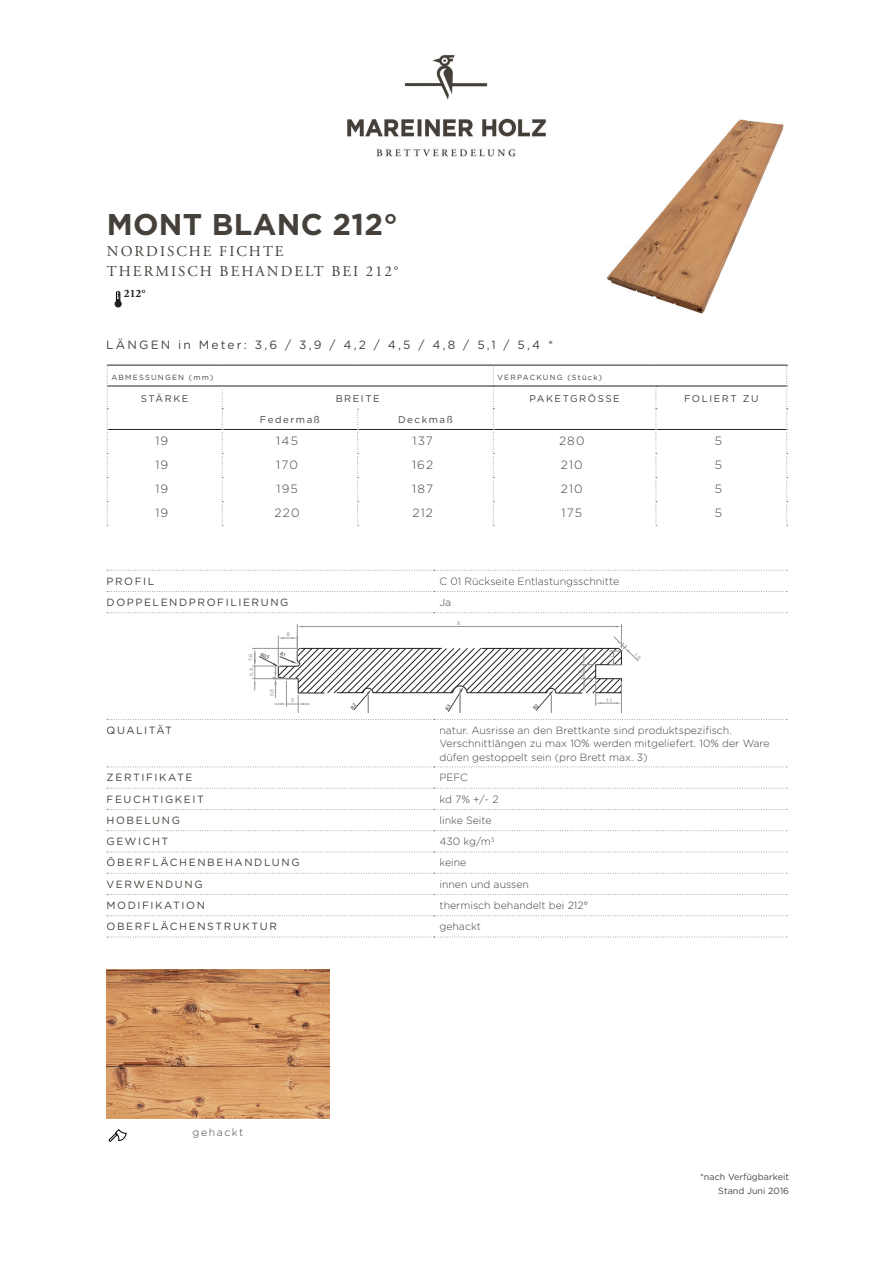
<style>
.page{position:relative;width:893px;height:1263px;background:#fff}
.page>*{position:absolute;margin:0;border:0;box-sizing:border-box;transform-origin:0 0}
.t1{font:700 30px "Gotham";letter-spacing:.01em;color:#45403a}
.t2{font:15px/19.5px "Adobe Garamond Pro";letter-spacing:.135em;color:#45403a}
.t3{font:300 12px "Gotham Rounded";letter-spacing:.1em;color:#45403a}
.t4{font:12px "Gotham Rounded";letter-spacing:.18em;color:#45403a}
.t5{font:700 11.25px "Adobe Garamond Pro";color:#231f20}
.t6{font:300 10.5px/13.5px "Gotham Rounded";color:#45403a}
.t7{font:10.5px "Gotham Rounded";letter-spacing:.15em;color:#45403a}
.t8{font:300 10.5px "Gotham Rounded";letter-spacing:.15em;color:#45403a}
.t9{font:9.75px "Gotham Rounded";letter-spacing:.16em;color:#45403a}
.t10{font:9px/13.5px "Gotham Rounded";color:#49443e;text-align:right}
.t11{font:7.5px "Gotham Rounded";letter-spacing:.16em;color:#45403a}
.t12{font:5.25px "Akzidenz Grotesk BE";color:#8c8e91}
.t13{font:5.25px "Myriad Pro";color:#231f20}
</style>
<div class="page">
<img style="left:347px;top:55px;width:199px;height:102px">
<svg style="left:114px;top:291px;width:8px;height:17px"></svg>
<hr style="left:108px;top:429px;width:114px;height:1px;background:#231f20">
<hr style="left:223px;top:429px;width:134px;height:1px;background:#231f20">
<hr style="left:358px;top:429px;width:135px;height:1px;background:#231f20">
<hr style="left:494px;top:429px;width:161px;height:1px;background:#231f20">
<hr style="left:656px;top:429px;width:130px;height:1px;background:#231f20">
<svg style="left:357px;top:409px;width:2px;height:117px"></svg>
<svg style="left:655px;top:389px;width:2px;height:137px"></svg>
<svg style="left:786px;top:365px;width:2px;height:161px"></svg>
<hr style="left:108px;top:386px;width:114px;height:1px;background:#231f20">
<hr style="left:222px;top:386px;width:136px;height:1px;background:#231f20">
<hr style="left:358px;top:386px;width:135px;height:1px;background:#231f20">
<hr style="left:493px;top:386px;width:163px;height:1px;background:#231f20">
<hr style="left:656px;top:386px;width:130px;height:1px;background:#231f20">
<hr style="left:107px;top:365px;width:115px;height:1px;background:#231f20">
<hr style="left:222px;top:365px;width:136px;height:1px;background:#231f20">
<hr style="left:358px;top:365px;width:135px;height:1px;background:#231f20">
<hr style="left:493px;top:365px;width:163px;height:1px;background:#231f20">
<hr style="left:656px;top:365px;width:131px;height:1px;background:#231f20">
<svg style="left:493px;top:365px;width:1px;height:161px"></svg>
<svg style="left:107px;top:365px;width:1px;height:161px"></svg>
<svg style="left:222px;top:386px;width:1px;height:140px"></svg>
<svg style="left:107px;top:591px;width:680px;height:1px"></svg>
<svg style="left:107px;top:612px;width:680px;height:1px"></svg>
<svg style="left:107px;top:719px;width:680px;height:1px"></svg>
<svg style="left:107px;top:766px;width:680px;height:1px"></svg>
<svg style="left:107px;top:788px;width:680px;height:1px"></svg>
<svg style="left:107px;top:809px;width:680px;height:1px"></svg>
<svg style="left:107px;top:830px;width:680px;height:1px"></svg>
<svg style="left:107px;top:851px;width:680px;height:1px"></svg>
<svg style="left:107px;top:873px;width:680px;height:1px"></svg>
<svg style="left:107px;top:894px;width:680px;height:1px"></svg>
<svg style="left:107px;top:915px;width:680px;height:1px"></svg>
<svg style="left:107px;top:570px;width:680px;height:1px"></svg>
<svg style="left:107px;top:937px;width:680px;height:1px"></svg>
<img style="left:607px;top:119px;width:177px;height:195px">
<img style="left:107px;top:969px;width:222px;height:149px">
<svg style="left:109px;top:1129px;width:18px;height:13px"></svg>
<svg style="left:252px;top:624px;width:387px;height:88px"></svg>
<h1 class="t1" style="left:107px;top:207px;width:293px">MONT BLANC 212°</h1>
<h2 class="t2" style="left:107px;top:242px;width:293px">NORDISCHE FICHTE<br>THERMISCH BEHANDELT BEI 212°</h2>
<p class="t5" style="left:124px;top:287px;width:23px">212°</p>
<p class="t4" style="left:106px;top:337px;width:448px">LÄNGEN in Meter: 3,6 / 3,9 / 4,2 / 4,5 / 4,8 / 5,1 / 5,4 *</p>
<p class="t11" style="left:111px;top:372px;width:103px">ABMESSUNGEN (mm)</p>
<p class="t11" style="left:497px;top:372px;width:106px">VERPACKUNG (Stück)</p>
<p class="t9" style="left:141px;top:392px;width:49px">STÄRKE</p>
<p class="t9" style="left:336px;top:392px;width:46px">BREITE</p>
<p class="t9" style="left:529px;top:392px;width:92px">PAKETGRÖSSE</p>
<p class="t9" style="left:684px;top:392px;width:76px">FOLIERT ZU</p>
<p class="t9" style="left:260px;top:413px;width:62px">Federmaß</p>
<p class="t9" style="left:398px;top:413px;width:56px">Deckmaß</p>
<p class="t3" style="left:155px;top:433px;width:14px">19</p>
<p class="t3" style="left:276px;top:433px;width:23px">145</p>
<p class="t3" style="left:412px;top:433px;width:22px">137</p>
<p class="t3" style="left:559px;top:433px;width:27px">280</p>
<p class="t3" style="left:715px;top:433px;width:9px">5</p>
<p class="t3" style="left:155px;top:457px;width:14px">19</p>
<p class="t3" style="left:276px;top:457px;width:23px">170</p>
<p class="t3" style="left:412px;top:457px;width:23px">162</p>
<p class="t3" style="left:561px;top:457px;width:24px">210</p>
<p class="t3" style="left:715px;top:457px;width:9px">5</p>
<p class="t3" style="left:155px;top:481px;width:14px">19</p>
<p class="t3" style="left:276px;top:481px;width:23px">195</p>
<p class="t3" style="left:412px;top:481px;width:22px">187</p>
<p class="t3" style="left:561px;top:481px;width:24px">210</p>
<p class="t3" style="left:715px;top:481px;width:9px">5</p>
<p class="t3" style="left:155px;top:505px;width:14px">19</p>
<p class="t3" style="left:275px;top:505px;width:27px">220</p>
<p class="t3" style="left:412px;top:505px;width:22px">212</p>
<p class="t3" style="left:562px;top:505px;width:22px">175</p>
<p class="t3" style="left:715px;top:505px;width:9px">5</p>
<p class="t7" style="left:107px;top:574px;width:49px">PROFIL</p>
<p class="t6" style="left:439px;top:574px;width:181px">C 01 Rückseite Entlastungsschnitte</p>
<p class="t7" style="left:107px;top:595px;width:183px">DOPPELENDPROFILIERUNG</p>
<p class="t6" style="left:439px;top:595px;width:13px">Ja</p>
<p class="t12" style="left:287px;top:631px;width:5px">8</p>
<p class="t12" style="left:457px;top:620px;width:5px">X</p>
<p class="t12" style="left:247px;top:661px;width:8px;rotate:-90deg">7,6</p>
<p class="t13" style="left:262px;top:651px;width:11px;rotate:24deg">R0,5</p>
<p class="t12" style="left:608px;top:658px;width:5px;rotate:-90deg">7</p>
<p class="t12" style="left:248px;top:676px;width:9px;rotate:-90deg">5,3</p>
<p class="t12" style="left:269px;top:696px;width:9px;rotate:-90deg">0,5</p>
<p class="t12" style="left:577px;top:673px;width:5px;rotate:-90deg">6</p>
<p class="t12" style="left:291px;top:697px;width:5px">5</p>
<p class="t12" style="left:606px;top:697px;width:8px">11</p>
<p class="t7" style="left:107px;top:723px;width:67px">QUALITÄT</p>
<p class="t6" style="left:439px;top:723px;width:332px">natur. Ausrisse an den Brettkante sind produktspezifisch.<br>Verschnittlängen zu max 10% werden mitgeliefert. 10% der Ware düfen gestoppelt sein (pro Brett max. 3)</p>
<p class="t7" style="left:107px;top:770px;width:88px">ZERTIFIKATE</p>
<p class="t6" style="left:439px;top:770px;width:30px">PEFC</p>
<p class="t7" style="left:107px;top:792px;width:99px">FEUCHTIGKEIT</p>
<p class="t6" style="left:439px;top:792px;width:61px">kd 7% +/- 2</p>
<p class="t7" style="left:107px;top:813px;width:75px">HOBELUNG</p>
<p class="t6" style="left:439px;top:813px;width:54px">linke Seite</p>
<p class="t7" style="left:107px;top:834px;width:63px">GEWICHT</p>
<p class="t6" style="left:439px;top:834px;width:56px">430 kg/m<sup>3</sup></p>
<p class="t7" style="left:107px;top:855px;width:195px">ÖBERFLÄCHENBEHANDLUNG</p>
<p class="t6" style="left:439px;top:855px;width:28px">keine</p>
<p class="t7" style="left:107px;top:877px;width:98px">VERWENDUNG</p>
<p class="t6" style="left:439px;top:877px;width:91px">innen und aussen</p>
<p class="t7" style="left:107px;top:898px;width:100px">MODIFIKATION</p>
<p class="t6" style="left:439px;top:898px;width:150px">thermisch behandelt bei 212°</p>
<p class="t7" style="left:107px;top:919px;width:172px">OBERFLÄCHENSTRUKTUR</p>
<p class="t6" style="left:439px;top:919px;width:43px">gehackt</p>
<p class="t8" style="left:193px;top:1126px;width:52px">gehackt</p>
<p class="t10" style="left:700px;top:1170px;width:91px">*nach Verfügbarkeit<br>Stand Juni 2016</p>
</div>
